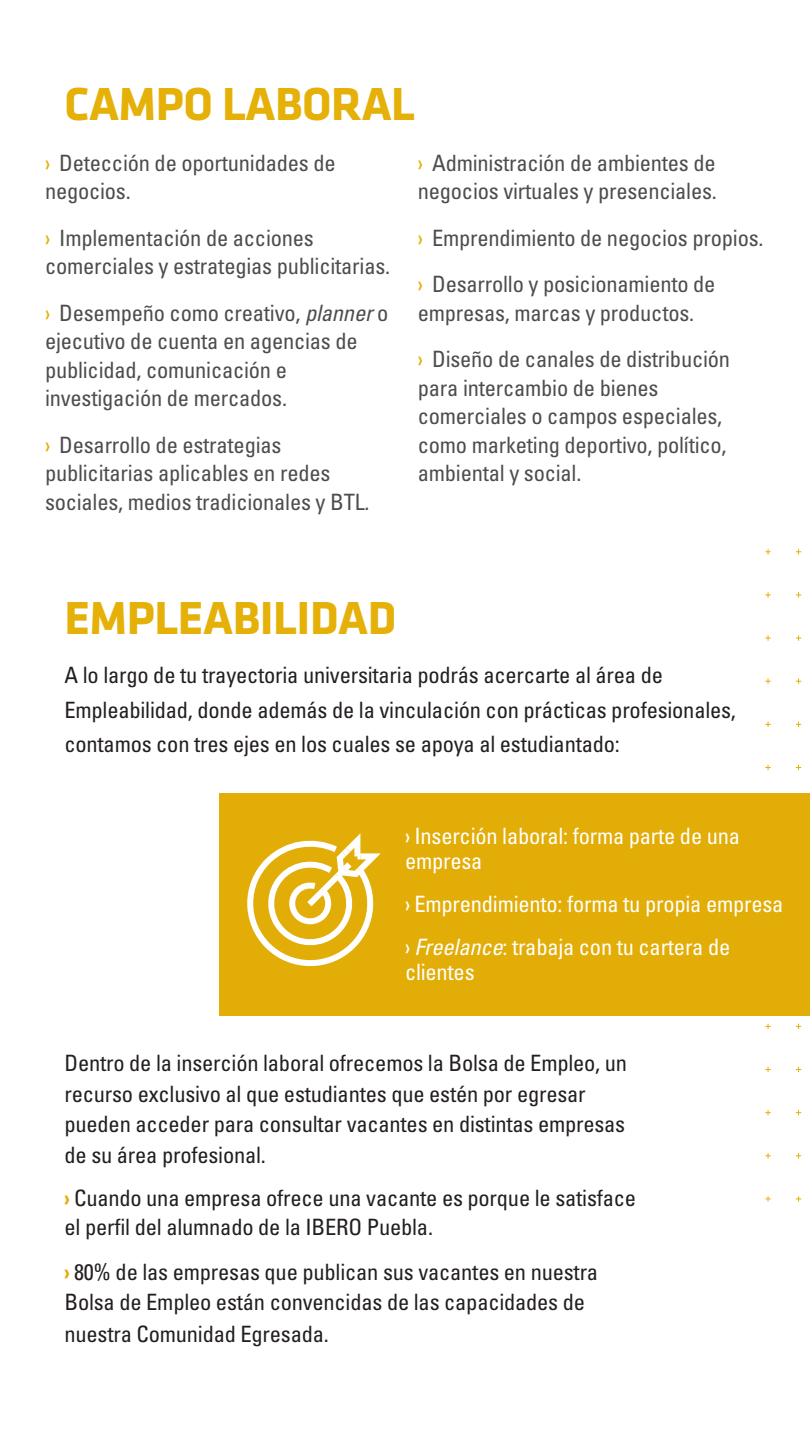
<style>
.page{position:relative;width:810px;height:1440px;background:#fff}
.page>*{position:absolute;margin:0;border:0;box-sizing:border-box;transform-origin:0 0}
.t1{font:700 48px "Klavika";letter-spacing:-.01em;color:#e5b007}
.t2{font:condensed 22.5px/28.5px "Univers LT Std";letter-spacing:-.01em;color:#4d4d4d}
.t3{font:condensed 22.5px/30.8px "Univers LT Std";letter-spacing:-.01em;color:#231f20}
.t4{font:condensed 22.5px/25.5px "Univers LT Std";letter-spacing:-.01em;color:#fff}
.s1{color:#e5b007}
.s2{font-style:italic}
.s3{font-weight:700;color:#e2ad07}
</style>
<div class="page">
<svg style="left:796px;top:549px;width:5px;height:5px"></svg>
<svg style="left:796px;top:592px;width:5px;height:6px"></svg>
<svg style="left:796px;top:635px;width:5px;height:6px"></svg>
<svg style="left:796px;top:679px;width:5px;height:5px"></svg>
<svg style="left:796px;top:722px;width:5px;height:5px"></svg>
<svg style="left:796px;top:765px;width:5px;height:5px"></svg>
<svg style="left:796px;top:1024px;width:5px;height:5px"></svg>
<svg style="left:796px;top:1067px;width:5px;height:5px"></svg>
<svg style="left:796px;top:1110px;width:5px;height:5px"></svg>
<svg style="left:796px;top:1153px;width:5px;height:5px"></svg>
<svg style="left:796px;top:1196px;width:5px;height:6px"></svg>
<svg style="left:765px;top:549px;width:6px;height:5px"></svg>
<svg style="left:765px;top:592px;width:6px;height:6px"></svg>
<svg style="left:765px;top:635px;width:6px;height:6px"></svg>
<svg style="left:765px;top:679px;width:6px;height:5px"></svg>
<svg style="left:765px;top:722px;width:6px;height:5px"></svg>
<svg style="left:765px;top:765px;width:6px;height:5px"></svg>
<svg style="left:765px;top:1024px;width:6px;height:5px"></svg>
<svg style="left:765px;top:1067px;width:6px;height:5px"></svg>
<svg style="left:765px;top:1110px;width:6px;height:5px"></svg>
<svg style="left:765px;top:1153px;width:6px;height:5px"></svg>
<svg style="left:765px;top:1196px;width:6px;height:6px"></svg>
<div style="left:219px;top:793px;width:591px;height:223px;background:#e2ad07"></div>
<svg style="left:247px;top:833px;width:134px;height:134px"></svg>
<h1 class="t1" style="left:64px;top:78px;width:352px">CAMPO LABORAL</h1>
<p class="t2" style="left:45px;top:148px;width:292px"><span class="s1">›</span> Detección de oportunidades de negocios.</p>
<p class="t2" style="left:45px;top:223px;width:347px"><span class="s1">›</span> Implementación de acciones comerciales y estrategias publicitarias.</p>
<p class="t2" style="left:45px;top:298px;width:345px"><span class="s1">›</span> Desempeño como creativo, <span class="s2">planner</span> o ejecutivo de cuenta en agencias de publicidad, comunicación e investigación de mercados.</p>
<p class="t2" style="left:45px;top:430px;width:326px"><span class="s1">›</span> Desarrollo de estrategias publicitarias aplicables en redes sociales, medios tradicionales y BTL.</p>
<p class="t2" style="left:418px;top:148px;width:300px"><span class="s1">›</span> Administración de ambientes de negocios virtuales y presenciales.</p>
<p class="t2" style="left:418px;top:214px;width:347px;line-height:46.5px"><span class="s1">›</span> Emprendimiento de negocios propios. <span class="s1">›</span> Desarrollo y posicionamiento de</p>
<p class="t2" style="left:418px;top:289px;width:314px;line-height:46.5px">empresas, marcas y productos.<br><span class="s1">›</span> Diseño de canales de distribución</p>
<p class="t2" style="left:418px;top:373px;width:310px">para intercambio de bienes comerciales o campos especiales, como marketing deportivo, político, ambiental y social.</p>
<h1 class="t1" style="left:64px;top:591px;width:334px">EMPLEABILIDAD</h1>
<p class="t3" style="left:64px;top:658px;width:673px;line-height:34.5px">A lo largo de tu trayectoria universitaria podrás acercarte al área de<br>Empleabilidad, donde además de la vinculación con prácticas profesionales, contamos con tres ejes en los cuales se apoya al estudiantado:</p>
<p class="t4" style="left:405px;top:823px;width:337px">› Inserción laboral: forma parte de una empresa</p>
<p class="t4" style="left:405px;top:882px;width:380px;line-height:42.8px">› Emprendimiento: forma tu propia empresa › <span class="s2">Freelance</span>: trabaja con tu cartera de</p>
<p class="t4" style="left:405px;top:959px;width:71px">clientes</p>
<p class="t3" style="left:64px;top:1047px;width:564px">Dentro de la inserción laboral ofrecemos la Bolsa de Empleo, un recurso exclusivo al que estudiantes que estén por egresar pueden acceder para consultar vacantes en distintas empresas de su área profesional.</p>
<p class="t3" style="left:64px;top:1183px;width:573px;line-height:29.1px"><span class="s3">›</span> Cuando una empresa ofrece una vacante es porque le satisface el perfil del alumnado de la IBERO Puebla.</p>
<p class="t3" style="left:64px;top:1257px;width:535px"><span class="s3">›</span> 80% de las empresas que publican sus vacantes en nuestra<br>Bolsa de Empleo están convencidas de las capacidades de nuestra Comunidad Egresada.</p>
</div>
